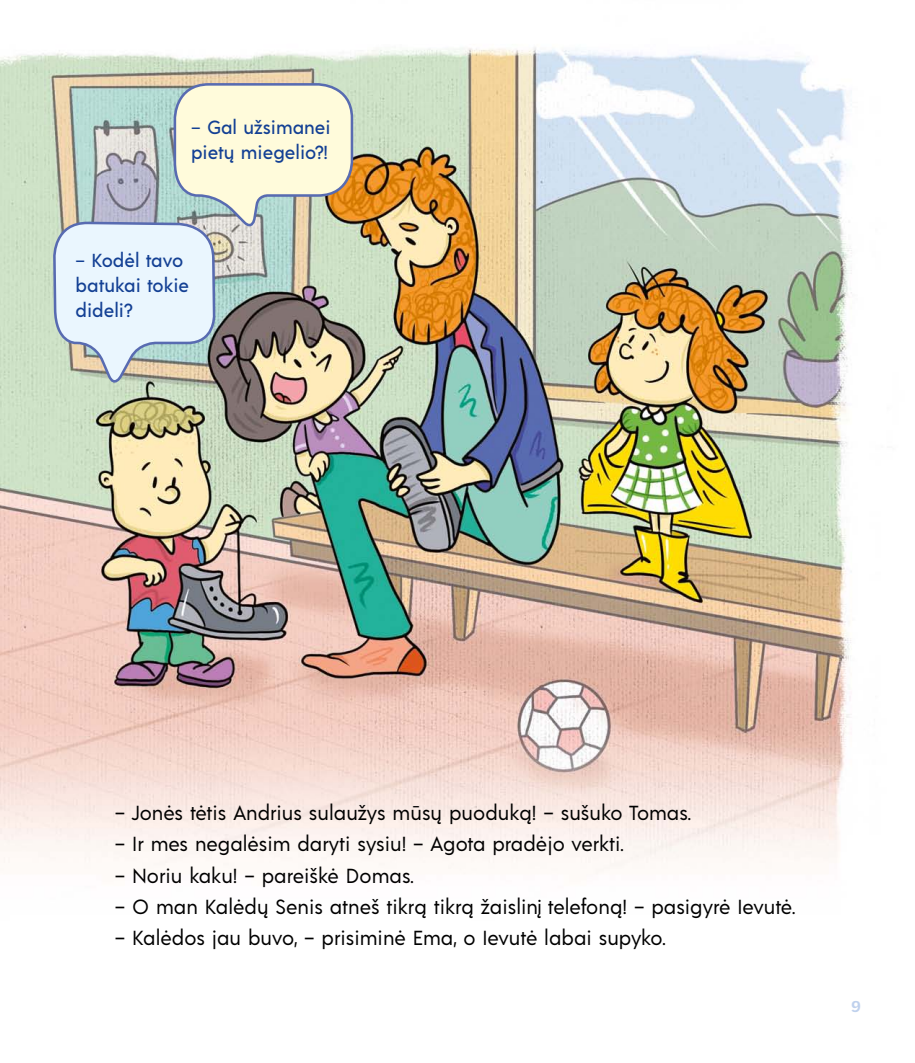
<style>
.page{position:relative;width:915px;height:1063px;background:#fff}
.page>*{position:absolute;margin:0;border:0;box-sizing:border-box;transform-origin:0 0}
.tekstas{font:20.25px "Acre";color:#000}
.Tekstas_naujas_pusla{font:20.25px "Acre";color:#000}
.kalba{font:500 18.75px/25.3px "Acre";color:#134094}
.t1{font:16.5px "Bobn Ed Bounce";color:#bfd1ed}
</style>
<div class="page">
<img style="left:0;top:47px;width:852px;height:827px">
<svg style="left:52px;top:47px;width:164px;height:341px"></svg>
<img style="left:54px;top:82px;width:300px;height:306px">
<p class="kalba" style="left:191px;top:113px;width:141px">– Gal užsimanei pietų miegelio?!</p>
<p class="kalba" style="left:75px;top:246px;width:115px">– Kodėl tavo batukai tokie dideli?</p>
<p class="Tekstas_naujas_pusla" style="left:115px;top:799px;width:577px">– Jonės tėtis Andrius sulaužys mūsų puoduką! – sušuko Tomas.</p>
<p class="tekstas" style="left:115px;top:830px;width:510px">– Ir mes negalėsim daryti sysiu! – Agota pradėjo verkti.</p>
<p class="tekstas" style="left:115px;top:862px;width:300px">– Noriu kaku! – pareiškė Domas.</p>
<p class="tekstas" style="left:115px;top:893px;width:681px">– O man Kalėdų Senis atneš tikrą tikrą žaislinį telefoną! – pasigyrė Ievutė.</p>
<p class="tekstas" style="left:115px;top:924px;width:552px">– Kalėdos jau buvo, – prisiminė Ema, o Ievutė labai supyko.</p>
<p class="t1" style="left:850px;top:996px;width:12px">9</p>
</div>
